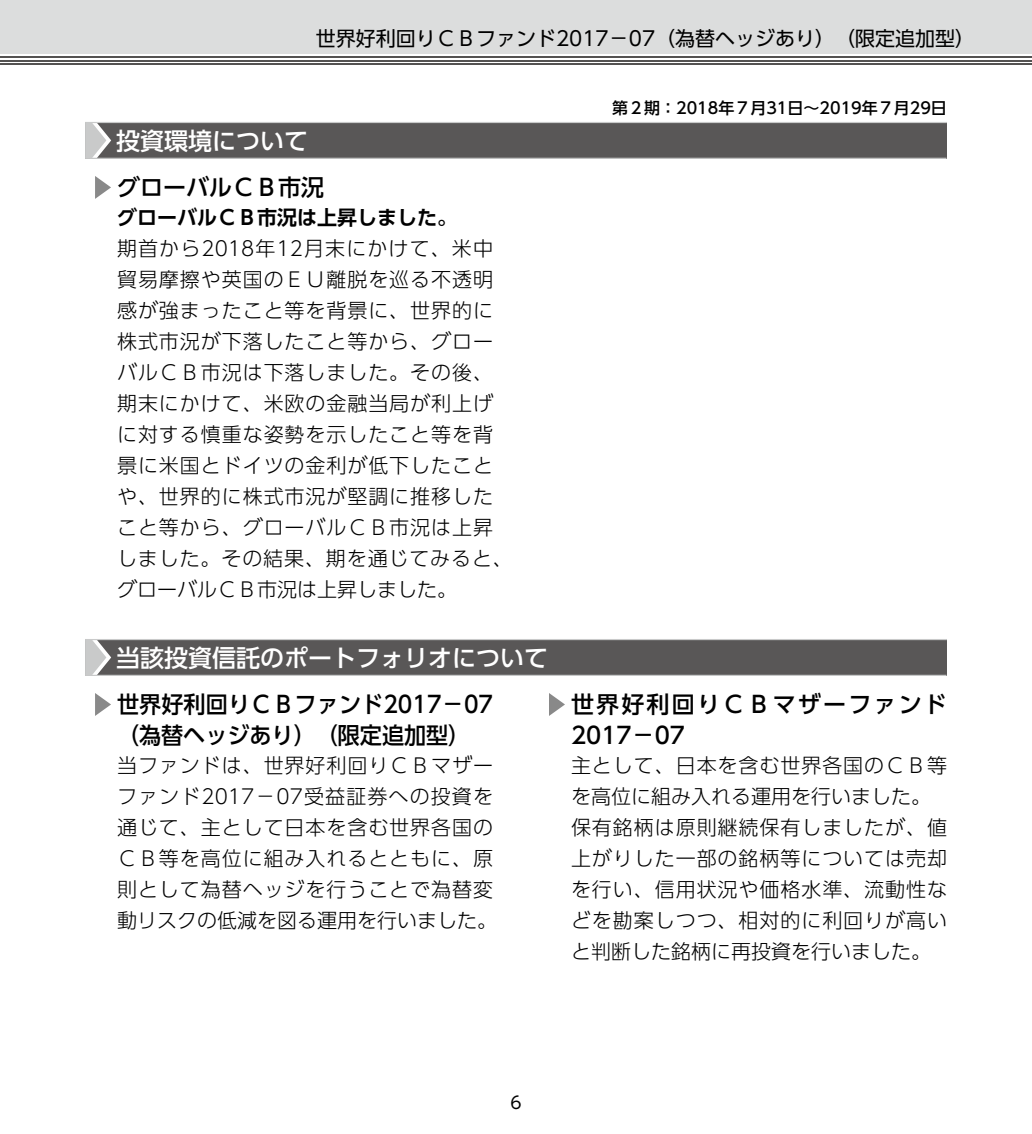
<style>
.page{position:relative;width:1032px;height:1134px;background:#fff}
.page>*{position:absolute;margin:0;border:0;box-sizing:border-box;transform-origin:0 0}
.t1{font:500 24px "UD Shin Go Pro";color:#fff}
.t2{font:500 23px/31px "UD Shin Go Pro";color:#000;scale:.96 1}
.t3{font:500 23px/31px "UD Shin Go Pro";letter-spacing:.095em;color:#000}
.t4{font:500 23px "UD Shin Go Pro";color:#000}
.t5{font:300 20px/31px "UD Shin Go Pro";letter-spacing:.045em;color:#000}
.t6{font:20px "UD Shin Go Pro";color:#000}
.t7{font:700 20px "UD Shin Go Pro De";color:#000}
.t8{font:17px "UD Shin Go Pro";color:#000}
.t9{font:500 16px "UD Shin Go Pro";color:#000}
</style>
<div class="page">
<div style="left:0;top:0;width:1032px;height:54px;background:#dcdddd"></div>
<hr style="left:0;top:63px;width:1032px;height:2px;background:#545251">
<hr style="left:0;top:60px;width:1032px;height:1px;background:#545251">
<hr style="left:0;top:56px;width:1032px;height:2px;background:#545251">
<div style="left:85px;top:122px;width:862px;height:36px;background:#595757"></div>
<hr style="left:85px;top:158px;width:861px;height:1px;background:#c9caca">
<hr style="left:85px;top:122px;width:862px;height:1px;background:#c9caca">
<svg style="left:85px;top:123px;width:26px;height:35px"></svg>
<svg style="left:95px;top:176px;width:16px;height:23px"></svg>
<div style="left:85px;top:639px;width:862px;height:36px;background:#595757"></div>
<hr style="left:85px;top:675px;width:861px;height:1px;background:#c9caca">
<hr style="left:85px;top:639px;width:862px;height:1px;background:#c9caca">
<svg style="left:85px;top:640px;width:26px;height:35px"></svg>
<svg style="left:95px;top:693px;width:16px;height:23px"></svg>
<svg style="left:549px;top:693px;width:16px;height:23px"></svg>
<p class="t6" style="left:316px;top:22px;width:661px">世界好利回りＣＢファンド2017－07（為替ヘッジあり）（限定追加型）</p>
<p class="t1" style="left:116px;top:121px;width:193px">投資環境について</p>
<p class="t4" style="left:117px;top:169px;width:208px">グローバルＣＢ市況</p>
<p class="t7" style="left:117px;top:201px;width:341px">グローバルＣＢ市況は上昇しました。</p>
<p class="t5" style="left:117px;top:232px;width:397px">期首から2018年12月末にかけて、米中貿易摩擦や英国のＥＵ離脱を巡る不透明感が強まったこと等を背景に、世界的に株式市況が下落したこと等から、グローバルＣＢ市況は下落しました。その後、期末にかけて、米欧の金融当局が利上げに対する慎重な姿勢を示したこと等を背景に米国とドイツの金利が低下したことや、世界的に株式市況が堅調に推移したこと等から、グローバルＣＢ市況は上昇しました。その結果、期を通じてみると、グローバルＣＢ市況は上昇しました。</p>
<p class="t1" style="left:116px;top:638px;width:433px">当該投資信託のポートフォリオについて</p>
<p class="t2" style="left:117px;top:688px;width:393px">世界好利回りＣＢファンド2017－07（為替ヘッジあり）（限定追加型）</p>
<p class="t5" style="left:117px;top:749px;width:381px">当ファンドは、世界好利回りＣＢマザーファンド2017－07受益証券への投資を通じて、主として日本を含む世界各国の<br>ＣＢ等を高位に組み入れるとともに、原則として為替ヘッジを行うことで為替変動リスクの低減を図る運用を行いました。</p>
<p class="t9" style="left:612px;top:95px;width:336px">第２期：2018年７月31日～2019年７月29日</p>
<p class="t3" style="left:571px;top:688px;width:377px">世界好利回りＣＢマザーファンド<br>2017－07</p>
<p class="t5" style="left:571px;top:749px;width:377px">主として、日本を含む世界各国のＣＢ等を高位に組み入れる運用を行いました。保有銘柄は原則継続保有しましたが、値上がりした一部の銘柄等については売却を行い、信用状況や価格水準、流動性などを勘案しつつ、相対的に利回りが高いと判断した銘柄に再投資を行いました。</p>
<p class="t8" style="left:510px;top:1089px;width:13px">6</p>
</div>
